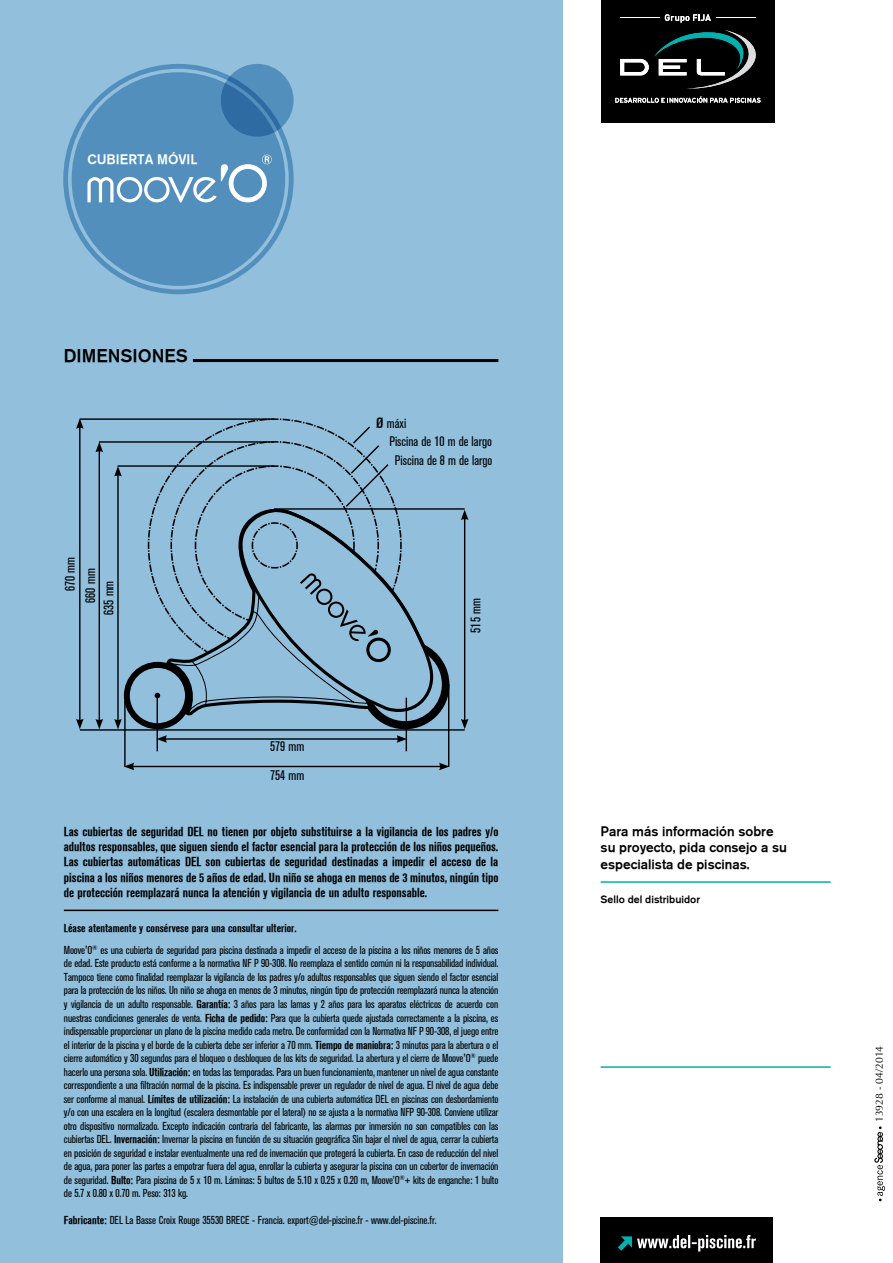
<style>
.page{position:relative;width:893px;height:1263px;background:#fff}
.page>*{position:absolute;margin:0;border:0;box-sizing:border-box;transform-origin:0 0}
.t1{font:18px "Akzidenz Grotesk BE Md";color:#000}
.t2{font:13.5px/18.3px "Akzidenz Grotesk BE Cn";color:#000}
.t3{font:13.5px/16.2px "Akzidenz Grotesk BE Md";color:#000}
.t4{font:13.5px "Akzidenz Grotesk BE Md";color:#fff}
.t5{font:12.75px/15.3px "Akzidenz Grotesk BE Bold Cn";color:#000;text-align:justify}
.t6{font:11.25px/13.5px "Akzidenz Grotesk BE Cn";letter-spacing:-.01em;color:#000}
.t7{font:10.5px "Akzidenz Grotesk BE Md";color:#000}
.t8{font:10.5px "Optima";color:#000}
.s1{font-size:21px}
.s2{font-family:"Akzidenz Grotesk BE Bold Cn"}
</style>
<div class="page">
<hr style="left:601px;top:881px;width:230px;height:2px;background:#00b1b0">
<hr style="left:601px;top:1066px;width:230px;height:2px;background:#00b1b0">
<div style="left:0;top:0;width:562px;height:1263px;background:#91bfdc"></div>
<hr style="left:193px;top:359px;width:305px;height:3px;background:#000">
<div style="left:601px;top:1218px;width:172px;height:45px;background:#000"></div>
<svg style="left:618px;top:1235px;width:138px;height:16px"></svg>
<svg style="left:221px;top:64px;width:73px;height:73px;fill:#528fbd"></svg>
<div style="left:72px;top:72px;width:213px;height:214px;background:#528fbd;border-radius:50%"></div>
<div style="left:63px;top:64px;width:231px;height:230px;border:5px solid #91bfdc;border-radius:50%"></div>
<hr style="left:64px;top:910px;width:434px;height:1px;background:#000">
<svg style="left:874px;top:1126px;width:11px;height:75px"></svg>
<hr style="left:132px;top:766px;width:309px;height:1px;background:#000">
<svg style="left:439px;top:763px;width:9px;height:7px"></svg>
<svg style="left:125px;top:763px;width:9px;height:7px"></svg>
<hr style="left:99px;top:450px;width:1px;height:271px;background:#000">
<svg style="left:96px;top:442px;width:7px;height:10px"></svg>
<svg style="left:96px;top:719px;width:7px;height:10px"></svg>
<hr style="left:79px;top:426px;width:2px;height:295px;background:#000">
<svg style="left:76px;top:418px;width:8px;height:11px"></svg>
<svg style="left:76px;top:719px;width:8px;height:10px"></svg>
<hr style="left:464px;top:518px;width:1px;height:203px;background:#000">
<svg style="left:461px;top:510px;width:7px;height:10px"></svg>
<svg style="left:461px;top:719px;width:7px;height:10px"></svg>
<hr style="left:165px;top:738px;width:234px;height:2px;background:#000">
<svg style="left:397px;top:735px;width:9px;height:8px"></svg>
<svg style="left:158px;top:735px;width:9px;height:8px"></svg>
<hr style="left:80px;top:418px;width:194px;height:2px;background:#000">
<hr style="left:99px;top:441px;width:175px;height:2px;background:#000">
<hr style="left:274px;top:508px;width:191px;height:2px;background:#000">
<hr style="left:124px;top:701px;width:2px;height:66px;background:#000">
<hr style="left:157px;top:698px;width:1px;height:53px;background:#000">
<hr style="left:406px;top:698px;width:1px;height:53px;background:#000">
<hr style="left:448px;top:684px;width:1px;height:83px;background:#000">
<hr style="left:80px;top:729px;width:385px;height:2px;background:#000">
<svg style="left:114px;top:418px;width:281px;height:311px"></svg>
<svg style="left:122px;top:504px;width:329px;height:227px"></svg>
<svg style="left:87px;top:155px;width:185px;height:47px"></svg>
<div style="left:601px;top:0;width:174px;height:123px;background:#000"></div>
<svg style="left:620px;top:30px;width:136px;height:59px"></svg>
<svg style="left:665px;top:14px;width:46px;height:9px"></svg>
<hr style="left:620px;top:17px;width:40px;height:1px;background:#fff">
<hr style="left:716px;top:17px;width:40px;height:1px;background:#fff">
<svg style="left:615px;top:96px;width:146px;height:7px"></svg>
<p class="t4" style="left:87px;top:151px;width:112px">CUBIERTA MÓVIL</p>
<p class="t1" style="left:64px;top:345px;width:125px">DIMENSIONES</p>
<p class="t2" style="left:61px;top:591px;width:36px;rotate:-90deg">670 mm</p>
<p class="t2" style="left:82px;top:615px;width:48px;text-indent:12px;rotate:-90deg">660 mm<br>635 mm</p>
<p class="t2" style="left:270px;top:737px;width:36px">579 mm</p>
<p class="t2" style="left:270px;top:767px;width:36px">754 mm</p>
<p class="t2" style="left:389px;top:415px;width:104px;line-height:17.1px;text-indent:-13px"><span class="s1">ø</span> máxi<br>Piscina de 10 m de largo</p>
<p class="t2" style="left:395px;top:451px;width:99px">Piscina de 8 m de largo</p>
<p class="t2" style="left:467px;top:632px;width:36px;rotate:-90deg">515 mm</p>
<p class="t5" style="left:64px;top:824px;width:436px">Las cubiertas de seguridad DEL no tienen por objeto substituirse a la vigilancia de los padres y/o adultos responsables, que siguen siendo el factor esencial para la protección de los niños pequeños.<br>Las cubiertas automáticas DEL son cubiertas de seguridad destinadas a impedir el acceso de la piscina a los niños menores de 5 años de edad. Un niño se ahoga en menos de 3 minutos, ningún tipo de protección reemplazará nunca la atención y vigilancia de un adulto responsable.</p>
<p class="t6" style="left:64px;top:917px;width:436px;line-height:22px"><span class="s2">Léase atentamente y consérvese para una consultar ulterior.<br></span>Moove'O<sup>®</sup> es una cubierta de seguridad para piscina destinada a impedir el acceso de la piscina a los niños menores de 5 años</p>
<p class="t6" style="left:64px;top:957px;width:436px;text-align:justify">de edad. Este producto está conforme a la normativa NF P 90-308. No reemplaza el sentido común ni la responsabilidad individual.<br>Tampoco tiene como finalidad reemplazar la vigilancia de los padres y/o adultos responsables que siguen siendo el factor esencial para la protección de los niños. Un niño se ahoga en menos de 3 minutos, ningún tipo de protección reemplazará nunca la atención y vigilancia de un adulto responsable. <span class="s2">Garantía:</span> 3 años para las lamas y 2 años para los aparatos eléctricos de acuerdo con nuestras condiciones generales de venta. <span class="s2">Ficha de pedido:</span> Para que la cubierta quede ajustada correctamente a la piscina, es indispensable proporcionar un plano de la piscina medido cada metro. De conformidad con la Normativa NF P 90-308, el juego entre el interior de la piscina y el borde de la cubierta debe ser inferior a 70 mm. <span class="s2">Tiempo de maniobra:</span> 3 minutos para la abertura o el cierre automático y 30 segundos para el bloqueo o desbloqueo de los kits de seguridad. La abertura y el cierre de Moove'O<sup>®</sup> puede hacerlo una persona sola. <span class="s2">Utilización:</span> en todas las temporadas. Para un buen funcionamiento, mantener un nivel de agua constante correspondiente a una filtración normal de la piscina. Es indispensable prever un regulador de nivel de agua. El nivel de agua debe ser conforme al manual. <span class="s2">Límites de utilización:</span> La instalación de una cubierta automática DEL en piscinas con desbordamiento y/o con una escalera en la longitud (escalera desmontable por el lateral) no se ajusta a la normativa NFP 90-308. Conviene utilizar otro dispositivo normalizado. Excepto indicación contraria del fabricante, las alarmas por inmersión no son compatibles con las cubiertas DEL. <span class="s2">Invernación:</span> Invernar la piscina en función de su situación geográfica Sin bajar el nivel de agua, cerrar la cubierta en posición de seguridad e instalar eventualmente una red de invernación que protegerá la cubierta. En caso de reducción del nivel de agua, para poner las partes a empotrar fuera del agua, enrollar la cubierta y asegurar la piscina con un cobertor de invernación de seguridad. <span class="s2">Bulto:</span> Para piscina de 5 x 10 m. Láminas: 5 bultos de 5.10 x 0.25 x 0.20 m, Moove’O<sup>®</sup>+ kits de enganche: 1 bulto de 5.7 x 0.80 x 0.70 m. Peso: 313 kg.</p>
<p class="t6" style="left:64px;top:1214px;width:374px"><span class="s2">Fabricante:</span> DEL La Basse Croix Rouge 35530 BRECE - Francia. export@del-piscine.fr - www.del-piscine.fr.</p>
<p class="t3" style="left:601px;top:823px;width:188px">Para más información sobre su proyecto, pida consejo a su especialista de piscinas.</p>
<p class="t7" style="left:601px;top:893px;width:101px">Sello del distribuidor</p>
<p class="t8" style="left:873px;top:1122px;width:78px;rotate:-90deg">13928 - 04/2014</p>
</div>
